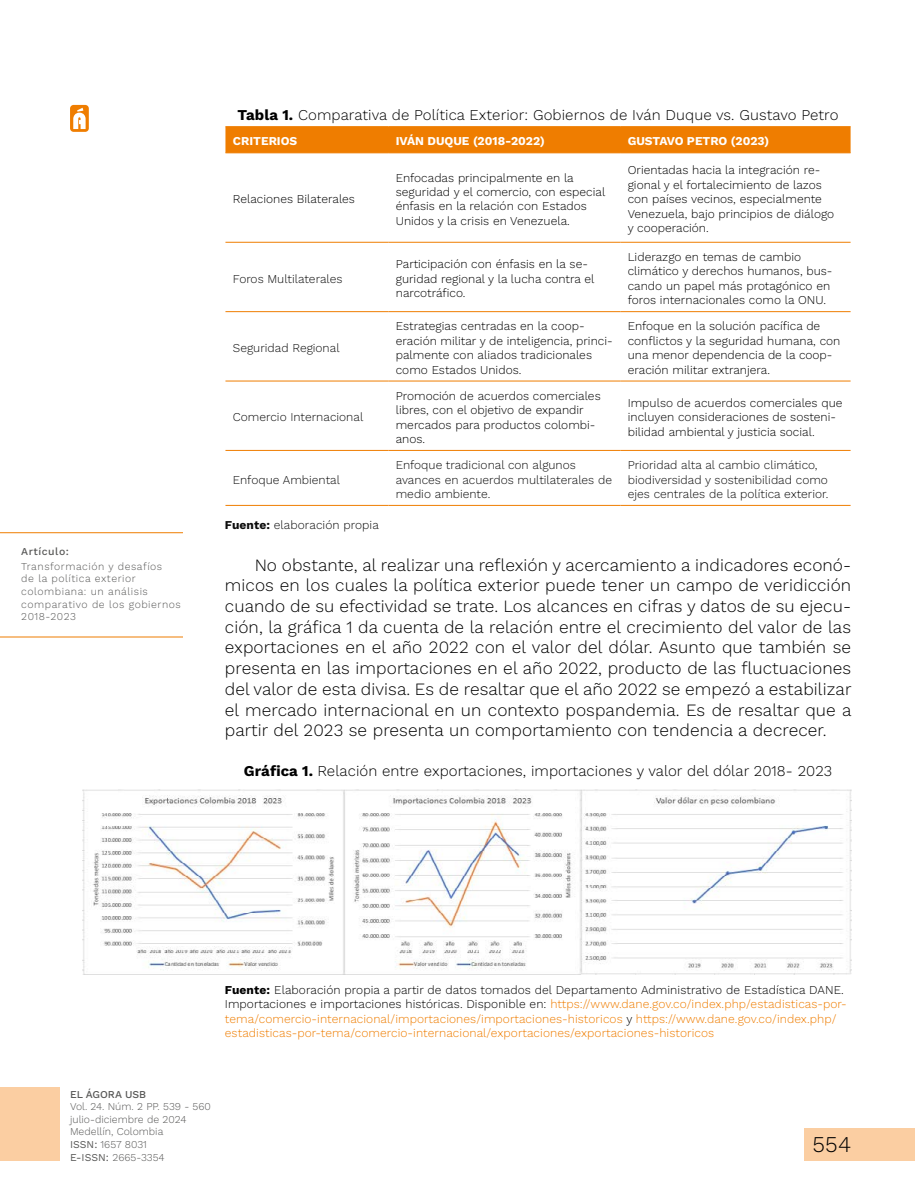
<style>
.page{position:relative;width:915px;height:1191px;background:#fff}
.page>*{position:absolute;margin:0;border:0;box-sizing:border-box;transform-origin:0 0}
.t1{font:300 22.5px "Work Sans";color:#000}
.t2{font:300 17.25px/20.7px "Work Sans";letter-spacing:.005em;color:#000;text-align:justify}
.t3{font:300 15px "Work Sans";letter-spacing:.005em;color:#000}
.t4{font:300 12px/14.4px "Work Sans";color:#000}
.t5{font:300 12px/14.4px "Work Sans";letter-spacing:.005em;color:#ef7d00}
.t6{font:300 12px/14.4px "Work Sans";color:#0d0d0d}
.t7{font:700 12px "Work Sans";color:#fff}
.t8{font:300 10.5px/12.6px "Work Sans";letter-spacing:.05em;color:#575756}
.t9{font:300 10.5px/12.6px "Work Sans";color:#575756}
.t10{font:500 10.5px "Work Sans";letter-spacing:.01em;color:#575756}
.t11{font:500 10.5px "Work Sans";letter-spacing:.05em;color:#575756}
.s1{font-weight:700}
.s2{font-weight:700;color:#000}
.s3{color:#000}
.s4{font-weight:400}
</style>
<div class="page">
<div style="left:70px;top:105px;width:19px;height:27px;background:#ef7d00;border-radius:4px"></div>
<svg style="left:73px;top:108px;width:13px;height:21px"></svg>
<div style="left:0;top:1086px;width:60px;height:74px;background:#fbcea2"></div>
<div style="left:804px;top:1128px;width:110px;height:32px;background:#fbcea2"></div>
<hr style="left:0;top:532px;width:183px;height:1px;background:#ef7d00">
<hr style="left:0;top:636px;width:183px;height:1px;background:#ef7d00">
<div style="left:225px;top:127px;width:625px;height:25px;background:#ef7d00"></div>
<hr style="left:225px;top:126px;width:163px;height:1px;background:#ef7d00">
<hr style="left:388px;top:126px;width:232px;height:1px;background:#ef7d00">
<hr style="left:620px;top:126px;width:230px;height:1px;background:#ef7d00">
<hr style="left:225px;top:152px;width:163px;height:1px;background:#ef7d00">
<hr style="left:388px;top:152px;width:232px;height:1px;background:#ef7d00">
<hr style="left:620px;top:152px;width:230px;height:1px;background:#ef7d00">
<hr style="left:225px;top:242px;width:163px;height:1px;background:#ef7d00">
<hr style="left:388px;top:242px;width:232px;height:1px;background:#ef7d00">
<hr style="left:620px;top:242px;width:230px;height:1px;background:#ef7d00">
<hr style="left:225px;top:311px;width:163px;height:1px;background:#ef7d00">
<hr style="left:388px;top:311px;width:232px;height:1px;background:#ef7d00">
<hr style="left:620px;top:311px;width:230px;height:1px;background:#ef7d00">
<hr style="left:225px;top:381px;width:163px;height:1px;background:#ef7d00">
<hr style="left:388px;top:381px;width:232px;height:1px;background:#ef7d00">
<hr style="left:620px;top:381px;width:230px;height:1px;background:#ef7d00">
<hr style="left:225px;top:450px;width:163px;height:1px;background:#ef7d00">
<hr style="left:388px;top:450px;width:232px;height:1px;background:#ef7d00">
<hr style="left:620px;top:450px;width:230px;height:1px;background:#ef7d00">
<hr style="left:225px;top:505px;width:163px;height:1px;background:#ef7d00">
<hr style="left:388px;top:505px;width:232px;height:1px;background:#ef7d00">
<hr style="left:620px;top:505px;width:230px;height:1px;background:#ef7d00">
<img style="left:82px;top:789px;width:768px;height:185px">
<p class="t11" style="left:21px;top:543px;width:49px">Artículo:</p>
<p class="t8" style="left:21px;top:559px;width:161px">Transformación y desafíos<br>de la política exterior colombiana: un análisis comparativo de los gobiernos<br>2018-2023</p>
<p class="t3" style="left:237px;top:104px;width:602px"><span class="s1">Tabla 1.</span> Comparativa de Política Exterior: Gobiernos de Iván Duque vs. Gustavo Petro</p>
<p class="t7" style="left:233px;top:132px;width:66px">CRITERIOS</p>
<p class="t7" style="left:395px;top:132px;width:150px">IVÁN DUQUE (2018-2022)</p>
<p class="t7" style="left:627px;top:132px;width:143px">GUSTAVO PETRO (2023)</p>
<p class="t4" style="left:233px;top:191px;width:123px">Relaciones Bilaterales</p>
<p class="t6" style="left:233px;top:271px;width:111px">Foros Multilaterales</p>
<p class="t6" style="left:233px;top:340px;width:108px">Seguridad Regional</p>
<p class="t6" style="left:233px;top:410px;width:132px">Comercio Internacional</p>
<p class="t6" style="left:233px;top:472px;width:109px">Enfoque Ambiental</p>
<p class="t4" style="left:395px;top:170px;width:211px">Enfocadas principalmente en la seguridad y el comercio, con especial énfasis en la relación con Estados Unidos y la crisis en Venezuela.</p>
<p class="t4" style="left:627px;top:163px;width:208px">Orientadas hacia la integración re&shy;gional y el fortalecimiento de lazos con países vecinos, especialmente<br>Venezuela, bajo principios de diálogo y cooperación.</p>
<p class="t4" style="left:395px;top:256px;width:200px">Participación con énfasis en la se&shy;guridad regional y la lucha contra el narcotráfico.</p>
<p class="t4" style="left:627px;top:249px;width:206px">Liderazgo en temas de cambio climático y derechos humanos, bus&shy;cando un papel más protagónico en foros internacionales como la ONU.</p>
<p class="t4" style="left:395px;top:319px;width:218px">Estrategias centradas en la coop&shy;eración militar y de inteligencia, princi&shy;palmente con aliados tradicionales como Estados Unidos.</p>
<p class="t4" style="left:627px;top:319px;width:214px">Enfoque en la solución pacífica de conflictos y la seguridad humana, con una menor dependencia de la coop&shy;eración militar extranjera.</p>
<p class="t4" style="left:395px;top:388px;width:206px">Promoción de acuerdos comerciales libres, con el objetivo de expandir mercados para productos colombi&shy;anos.</p>
<p class="t4" style="left:627px;top:395px;width:216px">Impulso de acuerdos comerciales que incluyen consideraciones de sosteni&shy;bilidad ambiental y justicia social.</p>
<p class="t6" style="left:395px;top:457px;width:218px">Enfoque tradicional con algunos avances en acuerdos multilaterales de medio ambiente.</p>
<p class="t6" style="left:627px;top:457px;width:202px">Prioridad alta al cambio climático, biodiversidad y sostenibilidad como ejes centrales de la política exterior.</p>
<p class="t6" style="left:225px;top:517px;width:156px"><span class="s1">Fuente:</span> elaboración propia</p>
<p class="t2" style="left:225px;top:554px;width:628px;text-indent:30px">No obstante, al realizar una reflexión y acercamiento a indicadores econó&shy;micos en los cuales la política exterior puede tener un campo de veridicción cuando de su efectividad se trate. Los alcances en cifras y datos de su ejecu&shy;ción, la gráfica 1 da cuenta de la relación entre el crecimiento del valor de las exportaciones en el año 2022 con el valor del dólar. Asunto que también se presenta en las importaciones en el año 2022, producto de las fluctuaciones del valor de esta divisa. Es de resaltar que el año 2022 se empezó a estabilizar el mercado internacional en un contexto pospandemia. Es de resaltar que a partir del 2023 se presenta un comportamiento con tendencia a decrecer.</p>
<p class="t3" style="left:244px;top:759px;width:589px"><span class="s1">Gráfica 1.</span> Relación entre exportaciones, importaciones y valor del dólar 2018- 2023</p>
<p class="t5" style="left:225px;top:982px;width:623px"><span class="s2">Fuente:</span> <span class="s3">Elaboración propia a partir de datos tomados del Departamento Administrativo de Estadística DANE.<br>Importaciones e importaciones históricas. Disponible en:</span> https://www.dane.gov.co/index.php/estadisticas-por&shy;tema/comercio-internacional/importaciones/importaciones-historicos <span class="s3">y</span> https://www.dane.gov.co/index.php/ estadisticas-por-tema/comercio-internacional/exportaciones/exportaciones-historicos</p>
<p class="t10" style="left:70px;top:1086px;width:78px">EL ÁGORA USB</p>
<p class="t9" style="left:70px;top:1100px;width:142px">Vol. 24. Núm. 2 PP. 539 - 560 julio-diciembre de 2024<br>Medellín, Colombia<br><span class="s4">ISSN:</span> 1657 8031<br><span class="s4">E-ISSN:</span> 2665-3354</p>
<h1 class="t1" style="left:812px;top:1128px;width:40px">554</h1>
</div>
